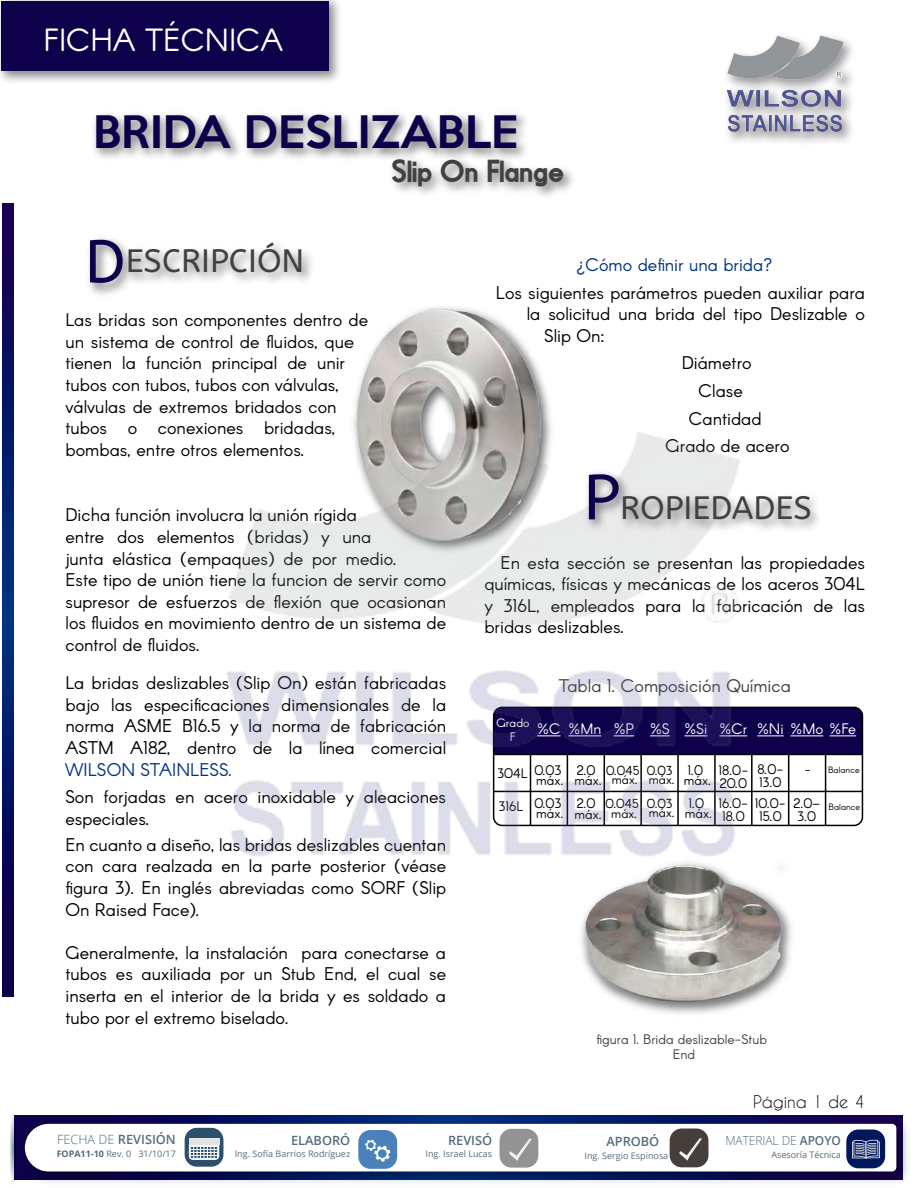
<style>
.page{position:relative;width:918px;height:1188px;background:#fff}
.page>*{position:absolute;margin:0;border:0;box-sizing:border-box;transform-origin:0 0}
.t1{font:500 40.95px "Keep Calm";color:#0f004b}
.t2{font:32.4px "A Bee Zee";color:#424141}
.t3{font:31.5px "Arcon Rounded Regular";color:#fff}
.t4{font:31.05px "Fundamental Brigade Schwer";color:#424141}
.t5{font:18px/21.6px "Arcon";color:#000;text-align:justify}
.t6{font:18px "Arcon";color:#003480}
.t7{font:18px "Arcon";color:#424141}
.t8{font:16.5px "Caviar Dreams";color:#000}
.t9{font:15px "Arcon Rounded Regular";color:#fff}
.t10{font:13.5px/10.2px "Arcon Rounded Regular";letter-spacing:.005em;color:#000}
.t11{font:13.5px/15px "Arcon";color:#424141;text-align:center}
.t12{font:12.75px/9.3px "Arcon Rounded Regular";letter-spacing:.005em;color:#000}
.t13{font:600 12.75px "Open Sans";color:#556d7a}
.t14{font:300 12.45px "Open Sans";letter-spacing:-.005em;color:#556d7a;scale:.96 1}
.t15{font:12px/14.4px "Arcon Rounded Regular";color:#fff;text-align:center}
.t16{font:9px "Open Sans";color:#556d7a}
.t17{font:9px "Arcon Rounded Regular";letter-spacing:.005em;color:#000}
.s1{font-size:60.3px;color:#0f004b}
.s2{font-size:63.75px;color:#0f004b}
.s3{font-size:12.75px}
.s4{font-weight:300}
.s5{font-weight:700}
.s6{font-weight:600}
</style>
<div class="page">
<svg style="left:2px;top:204px;width:11px;height:793px;background:#061463"></svg>
<hr style="left:494px;top:791px;width:369px;height:1px;background:#000">
<hr style="left:825px;top:754px;width:1px;height:71px;background:#000">
<hr style="left:788px;top:754px;width:1px;height:71px;background:#000">
<hr style="left:751px;top:754px;width:2px;height:71px;background:#000">
<svg style="left:747px;top:707px;width:116px;height:49px;background:#15084c"></svg>
<img style="left:362px;top:307px;width:179px;height:71px">
<img style="left:581px;top:914px;width:210px;height:56px">
<img style="left:582px;top:885px;width:204px;height:129px">
<img style="left:226px;top:378px;width:521px;height:508px">
<img style="left:89px;top:238px;width:222px;height:57px">
<img style="left:574px;top:455px;width:244px;height:101px">
<img style="left:94px;top:113px;width:432px;height:46px">
<img style="left:383px;top:146px;width:190px;height:50px">
<img style="left:0;top:0;width:339px;height:82px">
<div style="left:2px;top:1px;width:327px;height:70px;background:#0f004b"></div>
<img style="left:731px;top:40px;width:121px;height:103px">
<img style="left:726px;top:35px;width:118px;height:104px">
<img style="left:15px;top:1115px;width:893px;height:68px">
<svg style="left:9px;top:1111px;width:7px;height:76px"></svg>
<svg style="left:25px;top:1124px;width:871px;height:47px"></svg>
<h3 class="t3" style="left:43px;top:20px;width:241px">FICHA TÉCNICA</h3>
<h1 class="t1" style="left:93px;top:96px;width:426px">BRIDA DESLIZABLE</h1>
<h3 class="t4" style="left:392px;top:153px;width:174px">Slip On Flange</h3>
<h2 class="t2" style="left:85px;top:243px;width:221px"><span class="s1">D</span>ESCRIPCIÓN</h2>
<p class="t5" style="left:66px;top:310px;width:304px;text-align:left">Las bridas son componentes dentro de un sistema de control de fluidos, que tienen la función principal de unir tubos con tubos, tubos con válvulas, válvulas de extremos bridados con tubos o conexiones bridadas, bombas, entre otros elementos.</p>
<p class="t5" style="left:66px;top:506px;width:382px;text-align:left">Dicha función involucra la unión rígida<br>entre dos elementos (bridas) y una<br>junta elástica (empaques) de por medio.<br>Este tipo de unión tiene la funcion de servir como supresor de esfuerzos de flexión que ocasionan los fluidos en movimiento dentro de un sistema de control de fluidos.</p>
<p class="t5" style="left:66px;top:673px;width:382px">La bridas deslizables (Slip On) están fabricadas bajo las especificaciones dimensionales de la norma ASME B16.5 y la norma de fabricación ASTM A182, dentro de la línea comercial</p>
<p class="t6" style="left:66px;top:758px;width:168px">WILSON STAINLESS.</p>
<p class="t5" style="left:66px;top:787px;width:382px">Son forjadas en acero inoxidable y aleaciones especiales.</p>
<p class="t5" style="left:66px;top:835px;width:382px">En cuanto a diseño, las bridas deslizables cuentan con cara realzada en la parte posterior (véase figura 3). En inglés abreviadas como SORF (Slip On Raised Face).</p>
<p class="t5" style="left:66px;top:943px;width:382px">Generalmente, la instalación para conectarse a tubos es auxiliada por un Stub End, el cual se inserta en el interior de la brida y es soldado a tubo por el extremo biselado.</p>
<p class="t6" style="left:576px;top:253px;width:198px">¿Cómo definir una brida?</p>
<p class="t5" style="left:496px;top:283px;width:371px">Los siguientes parámetros pueden auxiliar para</p>
<p class="t5" style="left:527px;top:304px;width:340px">la solicitud una brida del tipo Deslizable o</p>
<p class="t5" style="left:544px;top:326px;width:62px">Slip On:</p>
<p class="t5" style="left:682px;top:354px;width:71px">Diámetro</p>
<p class="t5" style="left:698px;top:381px;width:46px">Clase</p>
<p class="t5" style="left:689px;top:409px;width:74px">Cantidad</p>
<p class="t5" style="left:666px;top:436px;width:126px">Grado de acero</p>
<h2 class="t2" style="left:583px;top:490px;width:230px"><span class="s2">P</span>ROPIEDADES</h2>
<p class="t5" style="left:484px;top:553px;width:382px;text-indent:16px">En esta sección se presentan las propiedades químicas, físicas y mecánicas de los aceros 304L y 316L, empleados para la fabricación de las bridas deslizables.</p>
<p class="t7" style="left:559px;top:674px;width:234px">Tabla 1. Composición Química</p>
<p class="t15" style="left:496px;top:716px;width:35px">Grado<br>F</p>
<p class="t9" style="left:537px;top:720px;width:212px">%C %Mn %P %S %Si %Cr</p>
<p class="t9" style="left:757px;top:720px;width:101px">%Ni %Mo %Fe</p>
<p class="t10" style="left:534px;top:766px;width:31px">0.03 máx.</p>
<p class="t10" style="left:534px;top:799px;width:31px">0.03 máx.</p>
<p class="t10" style="left:497px;top:769px;width:32px">304L</p>
<p class="t10" style="left:499px;top:802px;width:26px">316L</p>
<p class="t10" style="left:757px;top:764px;width:28px;line-height:13.2px">8.0-<br>13.0</p>
<p class="t17" style="left:805px;top:765px;width:57px"><span class="s3">-</span> Balance</p>
<p class="t10" style="left:755px;top:799px;width:32px">10.0-</p>
<p class="t17" style="left:829px;top:801px;width:33px">Balance</p>
<p class="t10" style="left:759px;top:813px;width:24px">15.0</p>
<p class="t12" style="left:647px;top:767px;width:29px">0.03 máx.</p>
<p class="t10" style="left:684px;top:766px;width:29px">1.0 máx.</p>
<p class="t10" style="left:685px;top:799px;width:29px">1.0 máx.</p>
<p class="t10" style="left:719px;top:765px;width:31px;line-height:13.2px">18.0-<br>20.0</p>
<p class="t10" style="left:719px;top:798px;width:31px;line-height:13.2px">16.0-<br>18.0</p>
<p class="t10" style="left:794px;top:798px;width:28px;line-height:13.2px">2.0–<br>3.0</p>
<p class="t10" style="left:574px;top:766px;width:29px">2.0 máx.</p>
<p class="t10" style="left:574px;top:800px;width:29px">2.0 máx.</p>
<p class="t12" style="left:606px;top:800px;width:35px;text-align:center">0.045 máx.</p>
<p class="t12" style="left:647px;top:800px;width:29px">0.03 máx.</p>
<p class="t12" style="left:606px;top:767px;width:35px;text-align:center">0.045 máx.</p>
<p class="t11" style="left:597px;top:1032px;width:172px">figura 1. Brida deslizable-Stub<br>End</p>
<p class="t8" style="left:753px;top:1092px;width:113px">Página 1 de 4</p>
<p class="t13" style="left:57px;top:1131px;width:120px"><span class="s4">FECHA DE</span> REVISIÓN</p>
<p class="t16" style="left:57px;top:1147px;width:121px"><span class="s5">FOPA11-10</span> Rev. 0 31/10/17</p>
<p class="t13" style="left:291px;top:1131px;width:61px">ELABORÓ</p>
<p class="t16" style="left:235px;top:1148px;width:117px">Ing. Sofía Barrios Rodríguez</p>
<p class="t13" style="left:448px;top:1132px;width:46px">REVISÓ</p>
<p class="t16" style="left:426px;top:1148px;width:68px">Ing. Israel Lucas</p>
<p class="t13" style="left:606px;top:1133px;width:54px">APROBÓ</p>
<p class="t16" style="left:585px;top:1149px;width:85px">Ing. Sergio Espinosa</p>
<p class="t14" style="left:725px;top:1132px;width:122px">MATERIAL DE <span class="s6">APOYO</span></p>
<p class="t16" style="left:771px;top:1148px;width:71px">Asesoría Técnica</p>
</div>
